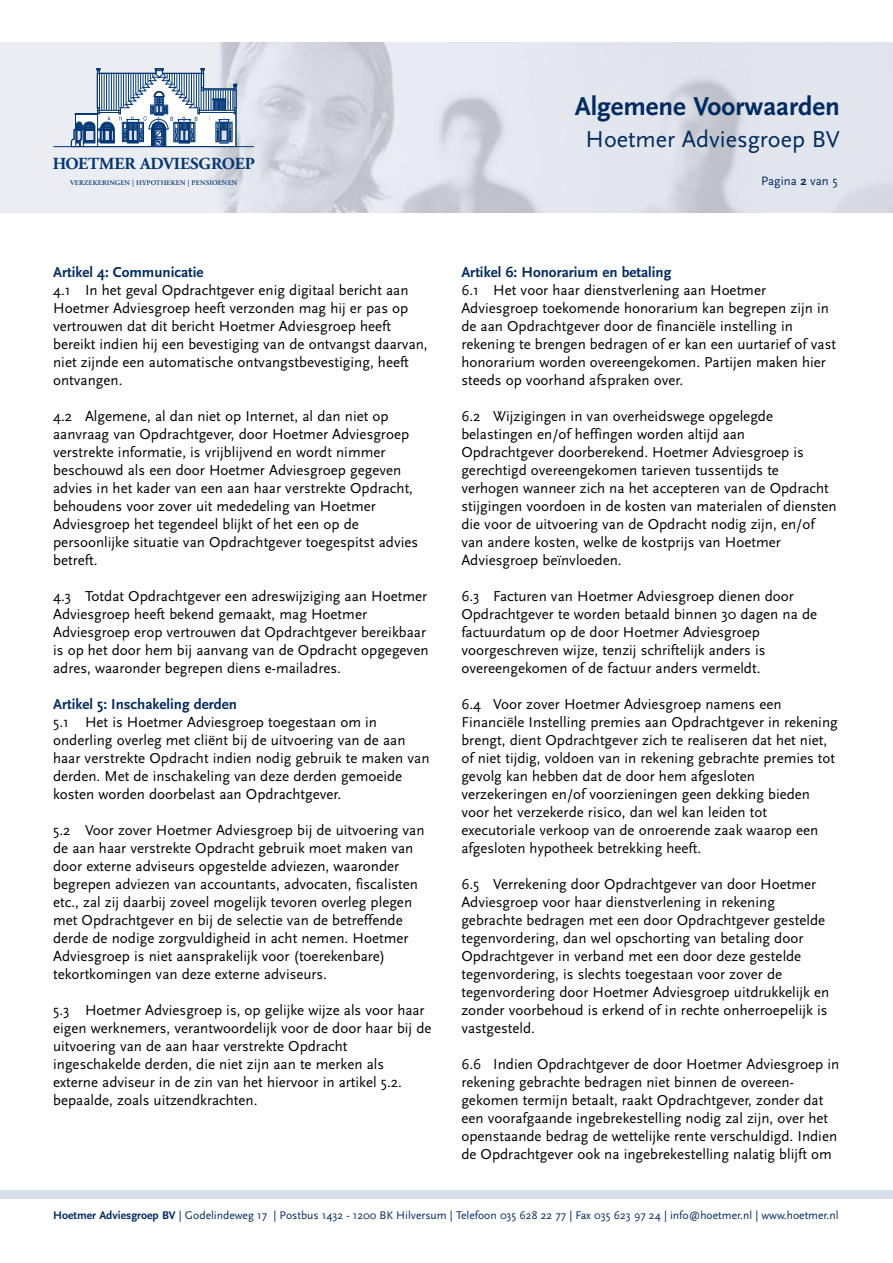
<style>
.page{position:relative;width:893px;height:1263px;background:#fff}
.page>*{position:absolute;margin:0;border:0;box-sizing:border-box;transform-origin:0 0}
.t1{font:700 27px "Scala Sans";color:#002b62}
.t2{font:24px "Scala Sans";color:#002b62}
.t3{font:700 16.8px "Adobe Garamond";color:#013775}
.t4{font:15px/18px "Scala Sans";color:#000}
.t5{font:700 15px "Scala Sans";color:#002b62}
.t6{font:12.75px "Scala Sans";color:#002b62}
.t7{font:11.7px "Scala Sans";color:#002b62}
.t8{font:600 7.05px "Adobe Garamond";letter-spacing:.02em;color:#013775}
.s1{font-weight:700}
</style>
<div class="page">
<img style="left:0;top:43px;width:893px;height:170px">
<div style="left:0;top:1191px;width:893px;height:8px;background:#d9dfe8"></div>
<svg style="left:71px;top:68px;width:166px;height:78px"></svg>
<hr style="left:53px;top:146px;width:201px;height:1px;background:#013775">
<p class="t3" style="left:53px;top:157px;width:204px">HOETMER ADVIESGROEP</p>
<p class="t8" style="left:70px;top:180px;width:169px">VERZEKERINGEN | HYPOTHEKEN | PENSIOENEN</p>
<h1 class="t1" style="left:575px;top:90px;width:267px">Algemene Voorwaarden</h1>
<h2 class="t2" style="left:586px;top:125px;width:256px">Hoetmer Adviesgroep BV</h2>
<p class="t6" style="left:761px;top:173px;width:78px">Pagina <span class="s1">2</span> van 5</p>
<p class="t5" style="left:53px;top:263px;width:152px">Artikel 4: Communicatie</p>
<p class="t4" style="left:53px;top:281px;width:376px">4.1 In het geval Opdrachtgever enig digitaal bericht aan Hoetmer Adviesgroep heeft verzonden mag hij er pas op vertrouwen dat dit bericht Hoetmer Adviesgroep heeft bereikt indien hij een bevestiging van de ontvangst daarvan, niet zijnde een automatische ontvangstbevestiging, heeft ontvangen.</p>
<p class="t4" style="left:53px;top:407px;width:366px">4.2 Algemene, al dan niet op Internet, al dan niet op aanvraag van Opdrachtgever, door Hoetmer Adviesgroep verstrekte informatie, is vrijblijvend en wordt nimmer beschouwd als een door Hoetmer Adviesgroep gegeven advies in het kader van een aan haar verstrekte Opdracht, behoudens voor zover uit mededeling van Hoetmer Adviesgroep het tegendeel blijkt of het een op de persoonlijke situatie van Opdrachtgever toegespitst advies betreft.</p>
<p class="t4" style="left:53px;top:587px;width:377px">4.3 Totdat Opdrachtgever een adreswijziging aan Hoetmer Adviesgroep heeft bekend gemaakt, mag Hoetmer Adviesgroep erop vertrouwen dat Opdrachtgever bereikbaar is op het door hem bij aanvang van de Opdracht opgegeven adres, waaronder begrepen diens e-mailadres.</p>
<p class="t5" style="left:53px;top:695px;width:185px">Artikel 5: Inschakeling derden</p>
<p class="t4" style="left:53px;top:713px;width:378px">5.1 Het is Hoetmer Adviesgroep toegestaan om in onderling overleg met cliënt bij de uitvoering van de aan haar verstrekte Opdracht indien nodig gebruik te maken van derden. Met de inschakeling van deze derden gemoeide kosten worden doorbelast aan Opdrachtgever.</p>
<p class="t4" style="left:53px;top:821px;width:373px">5.2 Voor zover Hoetmer Adviesgroep bij de uitvoering van de aan haar verstrekte Opdracht gebruik moet maken van door externe adviseurs opgestelde adviezen, waaronder begrepen adviezen van accountants, advocaten, fiscalisten etc., zal zij daarbij zoveel mogelijk tevoren overleg plegen met Opdrachtgever en bij de selectie van de betreffende derde de nodige zorgvuldigheid in acht nemen. Hoetmer Adviesgroep is niet aansprakelijk voor (toerekenbare) tekortkomingen van deze externe adviseurs.</p>
<p class="t4" style="left:53px;top:1001px;width:380px">5.3 Hoetmer Adviesgroep is, op gelijke wijze als voor haar eigen werknemers, verantwoordelijk voor de door haar bij de uitvoering van de aan haar verstrekte Opdracht ingeschakelde derden, die niet zijn aan te merken als externe adviseur in de zin van het hiervoor in artikel 5.2. bepaalde, zoals uitzendkrachten.</p>
<p class="t5" style="left:461px;top:263px;width:211px">Artikel 6: Honorarium en betaling</p>
<p class="t4" style="left:461px;top:281px;width:376px">6.1 Het voor haar dienstverlening aan Hoetmer Adviesgroep toekomende honorarium kan begrepen zijn in de aan Opdrachtgever door de financiële instelling in rekening te brengen bedragen of er kan een uurtarief of vast honorarium worden overeengekomen. Partijen maken hier steeds op voorhand afspraken over.</p>
<p class="t4" style="left:461px;top:407px;width:377px">6.2 Wijzigingen in van overheidswege opgelegde belastingen en/of heffingen worden altijd aan Opdrachtgever doorberekend. Hoetmer Adviesgroep is gerechtigd overeengekomen tarieven tussentijds te verhogen wanneer zich na het accepteren van de Opdracht stijgingen voordoen in de kosten van materialen of diensten die voor de uitvoering van de Opdracht nodig zijn, en/of van andere kosten, welke de kostprijs van Hoetmer Adviesgroep beïnvloeden.</p>
<p class="t4" style="left:461px;top:587px;width:357px">6.3 Facturen van Hoetmer Adviesgroep dienen door Opdrachtgever te worden betaald binnen 30 dagen na de factuurdatum op de door Hoetmer Adviesgroep voorgeschreven wijze, tenzij schriftelijk anders is overeengekomen of de factuur anders vermeldt.</p>
<p class="t4" style="left:461px;top:695px;width:378px">6.4 Voor zover Hoetmer Adviesgroep namens een Financiële Instelling premies aan Opdrachtgever in rekening brengt, dient Opdrachtgever zich te realiseren dat het niet, of niet tijdig, voldoen van in rekening gebrachte premies tot gevolg kan hebben dat de door hem afgesloten verzekeringen en/of voorzieningen geen dekking bieden voor het verzekerde risico, dan wel kan leiden tot executoriale verkoop van de onroerende zaak waarop een afgesloten hypotheek betrekking heeft.</p>
<p class="t4" style="left:461px;top:875px;width:369px">6.5 Verrekening door Opdrachtgever van door Hoetmer Adviesgroep voor haar dienstverlening in rekening gebrachte bedragen met een door Opdrachtgever gestelde tegenvordering, dan wel opschorting van betaling door Opdrachtgever in verband met een door deze gestelde tegenvordering, is slechts toegestaan voor zover de tegenvordering door Hoetmer Adviesgroep uitdrukkelijk en zonder voorbehoud is erkend of in rechte onherroepelijk is vastgesteld.</p>
<p class="t4" style="left:461px;top:1055px;width:380px">6.6 Indien Opdrachtgever de door Hoetmer Adviesgroep in rekening gebrachte bedragen niet binnen de overeen&shy;gekomen termijn betaalt, raakt Opdrachtgever, zonder dat een voorafgaande ingebrekestelling nodig zal zijn, over het openstaande bedrag de wettelijke rente verschuldigd. Indien de Opdrachtgever ook na ingebrekestelling nalatig blijft om</p>
<p class="t7" style="left:53px;top:1207px;width:787px"><span class="s1">Hoetmer Adviesgroep BV</span> | Godelindeweg 17 | Postbus 1432 - 1200 BK Hilversum | Telefoon 035 628 22 77 | Fax 035 623 97 24 | info@hoetmer.nl | www.hoetmer.nl</p>
</div>
